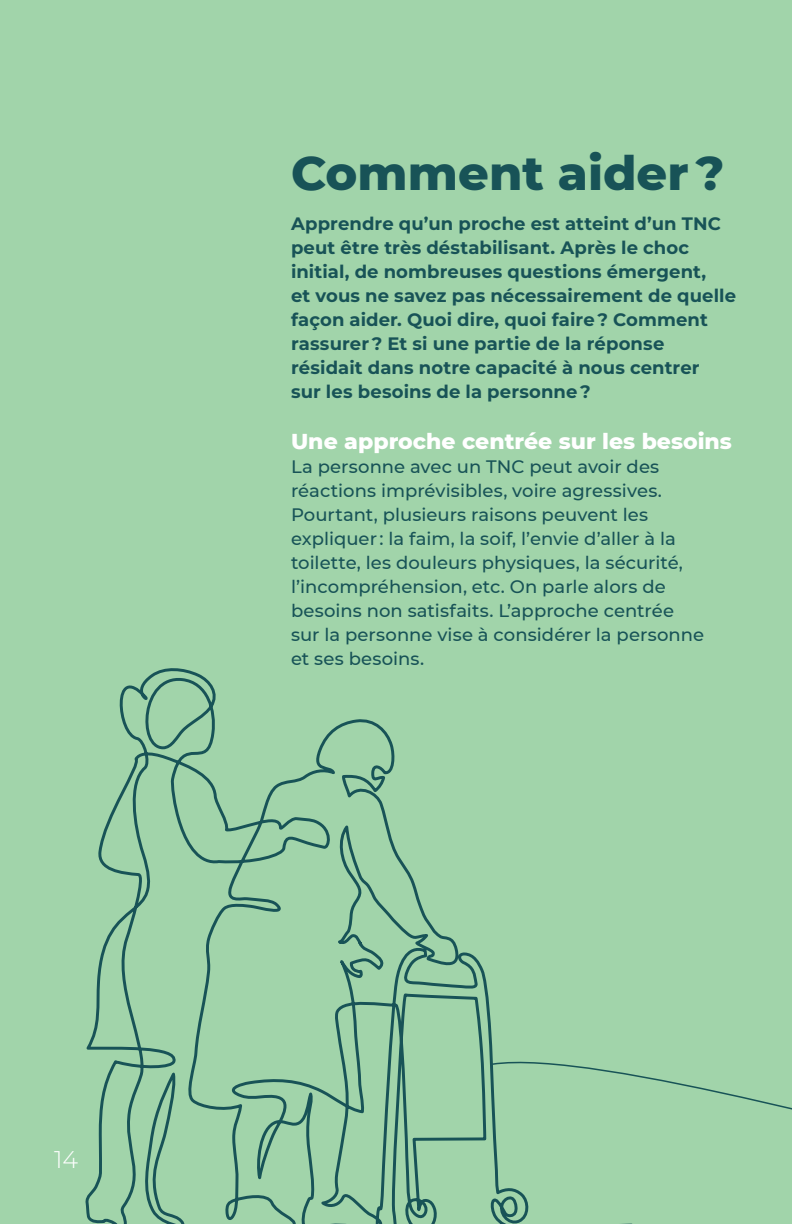
<style>
.page{position:relative;width:792px;height:1224px;background:#a1d4aa}
.page>*{position:absolute;margin:0;border:0;box-sizing:border-box;transform-origin:0 0}
.AFDT_H1{font:800 48px "Montserrat";color:#185357}
.t1{font:300 24px "Montserrat";color:#fff}
.t2{font:800 22px "Montserrat";color:#fff}
.TEXTE_COURANT{font:500 18px/24px "Montserrat";letter-spacing:.005em;color:#185357}
.TEXTE_COURANT-2{font:700 18px/24px "Montserrat";letter-spacing:.005em;color:#185357}
</style>
<div class="page">
<svg style="left:85px;top:668px;width:405px;height:556px"></svg>
<svg style="left:490px;top:1015px;width:302px;height:209px"></svg>
<h2 class="t1" style="left:54px;top:1143px;width:26px">14</h2>
<p class="AFDT_H1" style="left:291px;top:138px;width:435px">Comment aider ?</p>
<p class="TEXTE_COURANT-2" style="left:291px;top:211px;width:447px">Apprendre qu’un proche est atteint d’un TNC peut être très déstabilisant. Après le choc initial, de nombreuses questions émergent,<br>et vous ne savez pas nécessairement de quelle façon aider. Quoi dire, quoi faire ? Comment rassurer ? Et si une partie de la réponse résidait dans notre capacité à nous centrer<br>sur les besoins de la personne ?</p>
<h2 class="t2" style="left:291px;top:426px;width:443px">Une approche centrée sur les besoins</h2>
<p class="TEXTE_COURANT" style="left:291px;top:454px;width:415px">La personne avec un TNC peut avoir des réactions imprévisibles, voire agressives.<br>Pourtant, plusieurs raisons peuvent les expliquer : la faim, la soif, l’envie d’aller à la toilette, les douleurs physiques, la sécurité, l’incompréhension, etc. On parle alors de besoins non satisfaits. L’approche centrée sur la personne vise à considérer la personne et ses besoins.</p>
</div>
